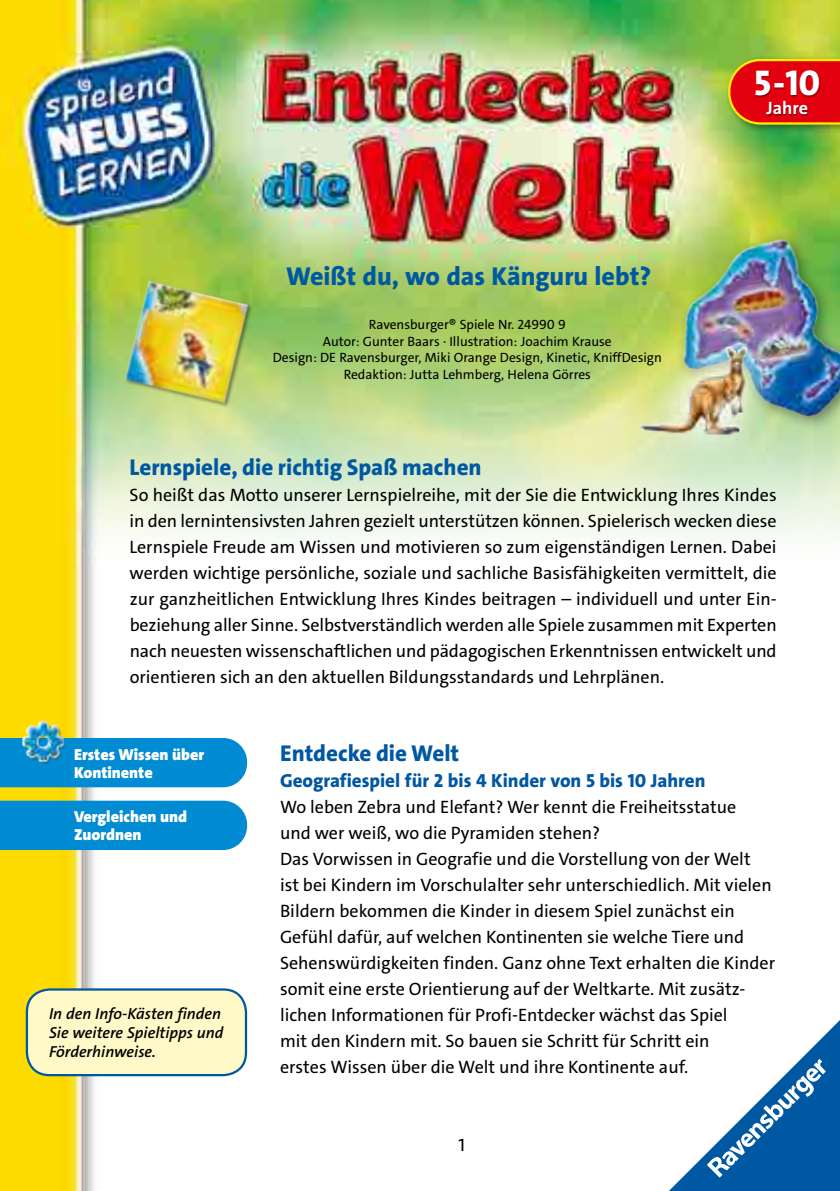
<style>
.page{position:relative;width:840px;height:1191px;background:#fff}
.page>*{position:absolute;margin:0;border:0;box-sizing:border-box;transform-origin:0 0}
.t1{font:800 36px "The Sans C4 s";color:#fff}
.t2{font:800 26px "The Sans C4 s";color:#0058a2}
.t3{font:800 23px "The Sans C4 s";color:#0058a2}
.t4{font:800 19px "The Sans C4 s";color:#0058a2}
.t5{font:18px/26px "The Sans C4 s";color:#000;text-align:justify}
.t6{font:700 18px "The Sans C4 s";color:#fff}
.t7{font:italic 600 16px/19px "The Sans C4 s";color:#000}
.t8{font:900 16px/18px "The Sans C4 s";color:#fff}
.t9{font:13.6px/16.4px "The Sans C4 s";color:#000;text-align:center}
</style>
<div class="page">
<img style="left:0;top:0;width:839px;height:1191px">
<img style="left:644px;top:217px;width:195px;height:236px">
<img style="left:630px;top:319px;width:158px;height:141px">
<div style="left:724px;top:56px;width:115px;height:78px;background:#000;opacity:.4"></div>
<svg style="left:726px;top:58px;width:113px;height:68px;background:#d43d15"></svg>
<div style="left:754px;top:70px;width:66px;height:46px;background:#000;opacity:.4"></div>
<div style="left:0;top:738px;width:247px;height:49px;background:#008bd2"></div>
<img style="left:22px;top:720px;width:44px;height:45px">
<div style="left:0;top:800px;width:247px;height:50px;background:#008bd2"></div>
<div style="left:27px;top:989px;width:219px;height:86px;background:#fff9c7;border-radius:23px"></div>
<div style="left:26px;top:988px;width:221px;height:88px;border:2px solid #0058a2;border-radius:23px"></div>
<img style="left:121px;top:276px;width:132px;height:132px">
<svg style="left:650px;top:1002px;width:190px;height:189px"></svg>
<h2 class="t2" style="left:286px;top:259px;width:366px">Weißt du, wo das Känguru lebt?</h2>
<p class="t9" style="left:272px;top:316px;width:390px">Ravensburger® Spiele Nr. 24990 9<br>Autor: Gunter Baars · Illustration: Joachim Krause<br>Design: DE Ravensburger, Miki Orange Design, Kinetic, KniffDesign Redaktion: Jutta Lehmberg, Helena Görres</p>
<h1 class="t1" style="left:753px;top:60px;width:68px">5-10</h1>
<p class="t6" style="left:766px;top:96px;width:43px">Jahre</p>
<p class="t3" style="left:129px;top:453px;width:353px">Lernspiele, die richtig Spaß machen</p>
<p class="t5" style="left:129px;top:482px;width:648px">So heißt das Motto unserer Lernspielreihe, mit der Sie die Entwicklung Ihres Kindes in den lernintensivsten Jahren gezielt unterstützen können. Spielerisch wecken diese Lernspiele Freude am Wissen und motivieren so zum eigenständigen Lernen. Dabei werden wichtige persönliche, soziale und sachliche Basisfähigkeiten vermittelt, die zur ganzheitlichen Entwicklung Ihres Kindes beitragen – individuell und unter Ein&shy;beziehung aller Sinne. Selbstverständlich werden alle Spiele zusammen mit Experten nach neuesten wissenschaftlichen und pädagogischen Erkenntnissen entwickelt und orientieren sich an den aktuellen Bildungsstandards und Lehrplänen.</p>
<p class="t8" style="left:74px;top:745px;width:132px">Erstes Wissen über<br>Kontinente</p>
<p class="t8" style="left:74px;top:808px;width:114px">Vergleichen und<br>Zuordnen</p>
<p class="t7" style="left:49px;top:1003px;width:176px">In den Info-Kästen finden<br>Sie weitere Spieltipps und<br>Förderhinweise.</p>
<p class="t3" style="left:280px;top:739px;width:181px">Entdecke die Welt</p>
<p class="t4" style="left:280px;top:768px;width:427px">Geografiespiel für 2 bis 4 Kinder von 5 bis 10 Jahren</p>
<p class="t5" style="left:280px;top:794px;width:496px;text-align:left">Wo leben Zebra und Elefant? Wer kennt die Freiheitsstatue<br>und wer weiß, wo die Pyramiden stehen?<br>Das Vorwissen in Geografie und die Vorstellung von der Welt<br>ist bei Kindern im Vorschulalter sehr unterschiedlich. Mit vielen Bildern bekommen die Kinder in diesem Spiel zunächst ein Gefühl dafür, auf welchen Kontinenten sie welche Tiere und Sehenswürdigkeiten finden. Ganz ohne Text erhalten die Kinder somit eine erste Orientierung auf der Weltkarte. Mit zusätz&shy;lichen Informationen für Profi-Entdecker wächst das Spiel<br>mit den Kindern mit. So bauen sie Schritt für Schritt ein<br>erstes Wissen über die Welt und ihre Kontinente auf.</p>
<p class="t5" style="left:458px;top:1132px;width:8px">1</p>
</div>
